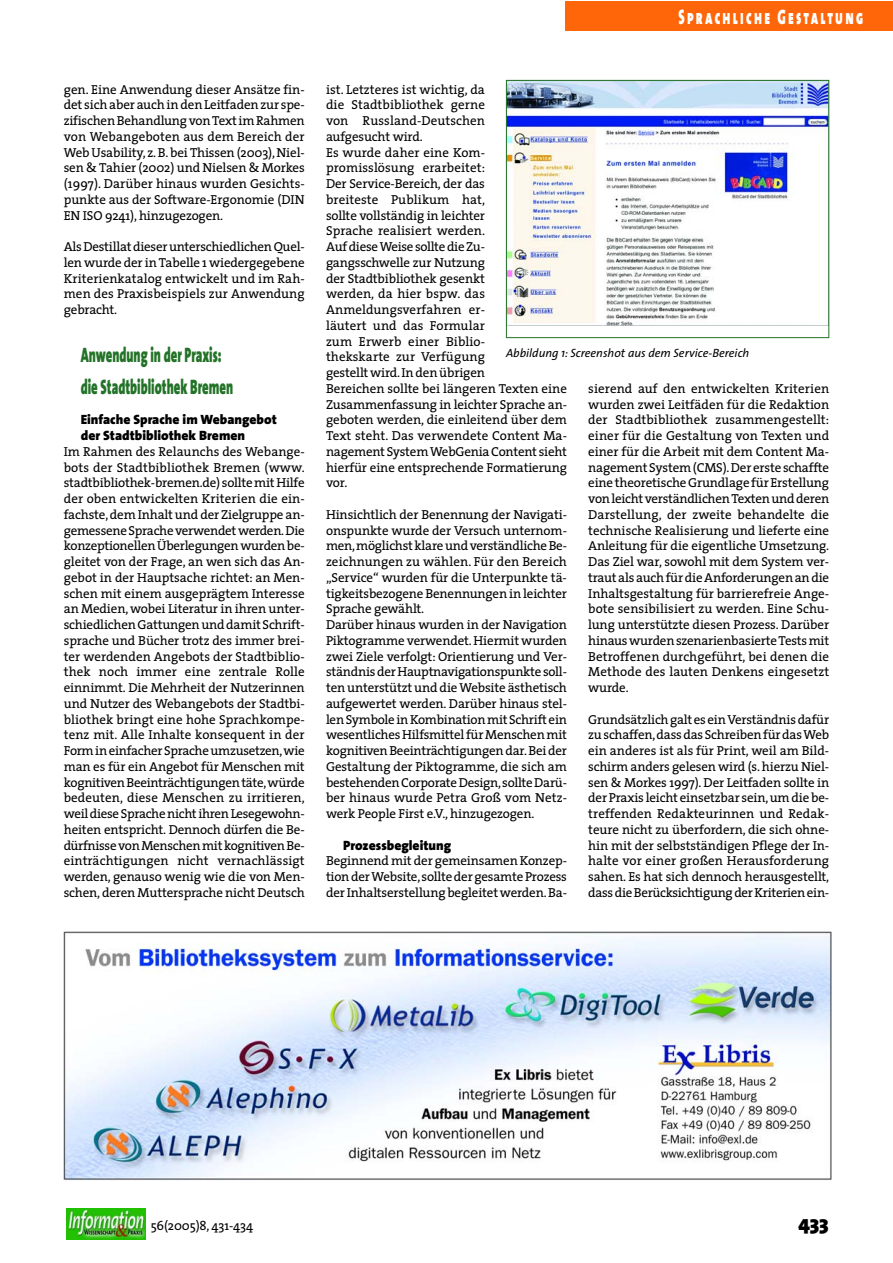
<style>
.page{position:relative;width:893px;height:1263px;background:#fff}
.page>*{position:absolute;margin:0;border:0;box-sizing:border-box;transform-origin:0 0}
.t1{font:900 21px/31.5px "The Sans";color:#227227;scale:.6 1}
.t2{font:21px "The Sans Black Caps";letter-spacing:.18em;color:#fff;scale:.6 1}
.t3{font:900 21px "The Sans";color:#000}
.t4{font:900 13.5px/15.8px "The Sans";color:#000}
.t5{font:13.05px/15.8px "The Serif";letter-spacing:-.01em;color:#000;text-align:justify}
.t6{font:italic 12px "The Sans";color:#000}
</style>
<div class="page">
<div style="left:566px;top:1px;width:327px;height:30px;background:#ff6609"></div>
<img style="left:66px;top:1209px;width:80px;height:30px">
<img style="left:508px;top:82px;width:319px;height:244px">
<div style="left:506px;top:80px;width:323px;height:258px;border:1px solid #227227"></div>
<img style="left:64px;top:932px;width:767px;height:249px">
<h1 class="t2" style="left:678px;top:4px;width:309px">Sprachliche Gestaltung</h1>
<p class="t5" style="left:64px;top:83px;width:242px">gen. Eine Anwendung dieser Ansätze fin&shy;det sich aber auch in den Leitfaden zur spe&shy;zifischen Behandlung von Text im Rahmen von Webangeboten aus dem Bereich der Web Usability, z. B. bei Thissen (2003), Niel&shy;sen &amp; Tahier (2002) und Nielsen &amp; Morkes (1997). Darüber hinaus wurden Gesichts&shy;punkte aus der Software-Ergonomie (DIN EN ISO 9241), hinzugezogen.</p>
<p class="t5" style="left:64px;top:240px;width:242px">Als Destillat dieser unterschiedlichen Quel&shy;len wurde der in Tabelle 1 wiedergegebene Kriterienkatalog entwickelt und im Rah&shy;men des Praxisbeispiels zur Anwendung gebracht.</p>
<h1 class="t1" style="left:81px;top:341px;width:256px">Anwendung in der Praxis: die Stadtbibliothek Bremen</h1>
<p class="t4" style="left:81px;top:413px;width:198px">Einfache Sprache im Webangebot der Stadtbibliothek Bremen</p>
<p class="t5" style="left:64px;top:445px;width:242px">Im Rahmen des Relaunchs des Webange&shy;bots der Stadtbibliothek Bremen (www. stadtbibliothek-bremen.de) sollte mit Hilfe der oben entwickelten Kriterien die ein&shy;fachste, dem Inhalt und der Zielgruppe an&shy;gemessene Sprache verwendet werden.Die konzeptionellen Überlegungen wurden be&shy;gleitet von der Frage, an wen sich das An&shy;gebot in der Hauptsache richtet: an Men&shy;schen mit einem ausgeprägtem Interesse an Medien, wobei Literatur in ihren unter&shy;schiedlichen Gattungen und damit Schrift&shy;sprache und Bücher trotz des immer brei&shy;ter werdenden Angebots der Stadtbiblio&shy;thek noch immer eine zentrale Rolle einnimmt. Die Mehrheit der Nutzerinnen und Nutzer des Webangebots der Stadtbi&shy;bliothek bringt eine hohe Sprachkompe&shy;tenz mit. Alle Inhalte konsequent in der Form in einfacher Sprache umzusetzen,wie man es für ein Angebot für Menschen mit kognitiven Beeinträchtigungen täte,würde bedeuten, diese Menschen zu irritieren, weil diese Sprache nicht ihren Lesegewohn&shy;heiten entspricht. Dennoch dürfen die Be&shy;dürfnisse von Menschen mit kognitiven Be&shy;einträchtigungen nicht vernachlässigt werden, genauso wenig wie die von Men&shy;schen, deren Muttersprache nicht Deutsch</p>
<p class="t5" style="left:326px;top:83px;width:242px;text-align:left">ist. Letzteres ist wichtig, da<br>die Stadtbibliothek gerne<br>von Russland-Deutschen<br>aufgesucht wird.<br>Es wurde daher eine Kom&shy;promisslösung erarbeitet:<br>Der Service-Bereich, der das<br>breiteste Publikum hat,<br>sollte vollständig in leichter<br>Sprache realisiert werden.<br>Auf diese Weise sollte die Zu&shy;gangsschwelle zur Nutzung<br>der Stadtbibliothek gesenkt<br>werden, da hier bspw. das<br>Anmeldungsverfahren er-<br>läutert und das Formular<br>zum Erwerb einer Biblio-<br>thekskarte zur Verfügung<br>gestellt wird.In den übrigen<br>Bereichen sollte bei längeren Texten eine<br>Zusammenfassung in leichter Sprache an&shy;geboten werden, die einleitend über dem<br>Text steht. Das verwendete Content Ma&shy;nagement System WebGenia Content sieht hierfür eine entsprechende Formatierung vor.</p>
<p class="t5" style="left:326px;top:508px;width:242px;text-align:left">Hinsichtlich der Benennung der Navigati&shy;onspunkte wurde der Versuch unternom&shy;men,möglichst klare und verständliche Be&shy;zeichnungen zu wählen. Für den Bereich „Service“ wurden für die Unterpunkte tä&shy;tigkeitsbezogene Benennungen in leichter Sprache gewählt.<br>Darüber hinaus wurden in der Navigation Piktogramme verwendet. Hiermit wurden zwei Ziele verfolgt: Orientierung und Ver&shy;ständnis der Hauptnavigationspunkte soll&shy;ten unterstützt und die Website ästhetisch aufgewertet werden. Darüber hinaus stel&shy;len Symbole in Kombination mit Schrift ein wesentliches Hilfsmittel für Menschen mit kognitiven Beeinträchtigungen dar.Bei der Gestaltung der Piktogramme, die sich am bestehenden Corporate Design,sollte Darü&shy;ber hinaus wurde Petra Groß vom Netz&shy;werk People First e.V., hinzugezogen.</p>
<p class="t4" style="left:343px;top:838px;width:110px">Prozessbegleitung</p>
<p class="t5" style="left:326px;top:854px;width:242px">Beginnend mit der gemeinsamen Konzep&shy;tion der Website,sollte der gesamte Prozess der Inhaltserstellung begleitet werden.Ba-</p>
<p class="t6" style="left:506px;top:348px;width:245px">Abbildung 1: Screenshot aus dem Service-Bereich</p>
<p class="t5" style="left:588px;top:382px;width:242px">sierend auf den entwickelten Kriterien wurden zwei Leitfäden für die Redaktion der Stadtbibliothek zusammengestellt: einer für die Gestaltung von Texten und einer für die Arbeit mit dem Content Ma&shy;nagement System (CMS).Der erste schaffte eine theoretische Grundlage für Erstellung von leicht verständlichen Texten und deren Darstellung, der zweite behandelte die technische Realisierung und lieferte eine Anleitung für die eigentliche Umsetzung.<br>Das Ziel war, sowohl mit dem System ver&shy;traut als auch für die Anforderungen an die Inhaltsgestaltung für barrierefreie Ange&shy;bote sensibilisiert zu werden. Eine Schu&shy;lung unterstützte diesen Prozess. Darüber hinaus wurden szenarienbasierte Tests mit Betroffenen durchgeführt, bei denen die Methode des lauten Denkens eingesetzt wurde.</p>
<p class="t5" style="left:588px;top:713px;width:243px">Grundsätzlich galt es ein Verständnis dafür zu schaffen,dass das Schreiben für das Web ein anderes ist als für Print, weil am Bild&shy;schirm anders gelesen wird (s. hierzu Niel&shy;sen &amp; Morkes 1997). Der Leitfaden sollte in der Praxis leicht einsetzbar sein,um die be&shy;treffenden Redakteurinnen und Redak&shy;teure nicht zu überfordern, die sich ohne&shy;hin mit der selbstständigen Pflege der In&shy;halte vor einer großen Herausforderung sahen. Es hat sich dennoch herausgestellt, dass die Berücksichtigung der Kriterien ein-</p>
<p class="t5" style="left:151px;top:1219px;width:104px">56(2005)8, 431-434</p>
<h1 class="t3" style="left:798px;top:1215px;width:32px">433</h1>
</div>
